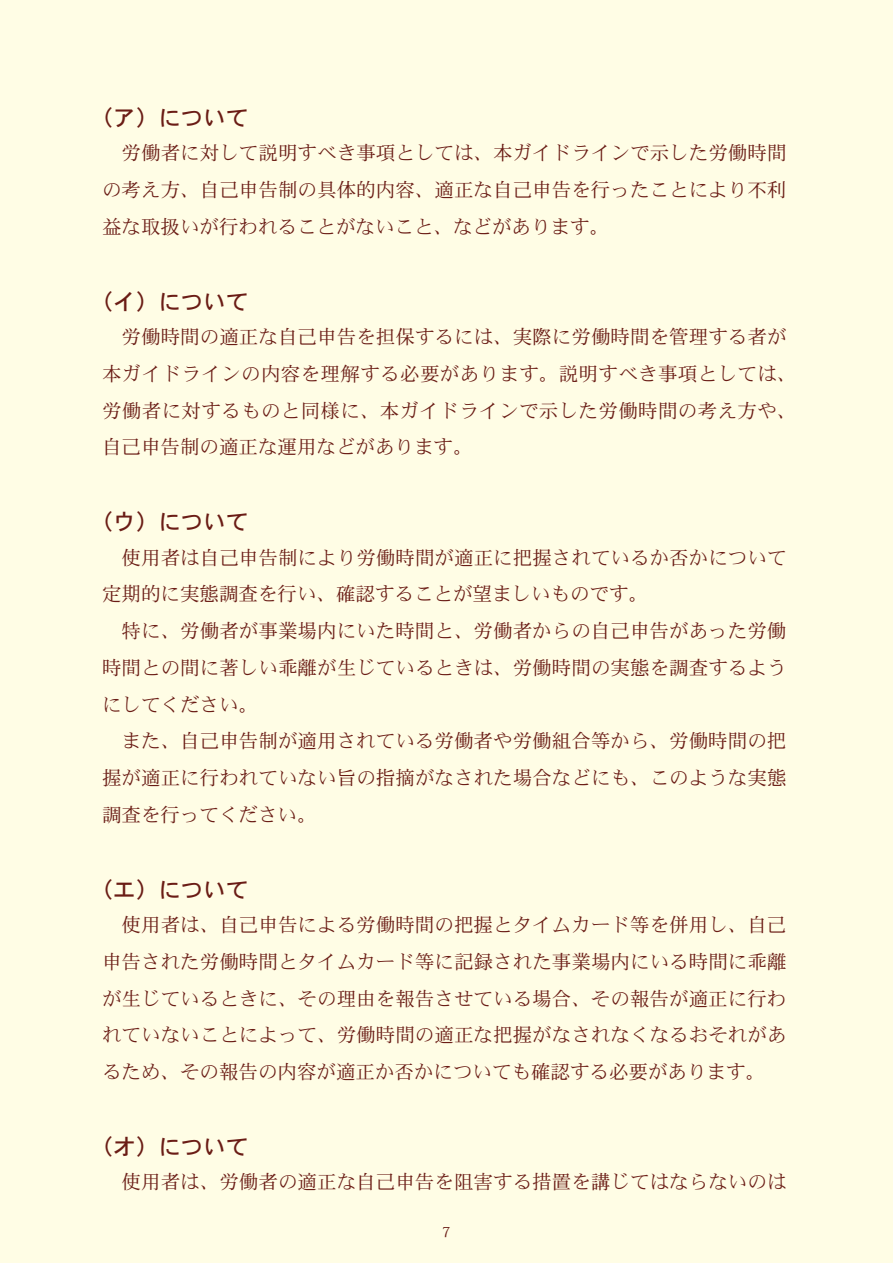
<style>
.page{position:relative;width:893px;height:1263px;background:#fffde5}
.page>*{position:absolute;margin:0;border:0;box-sizing:border-box;transform-origin:0 0}
.t1{font:22.5px "Heisei Kaku Go Std W5";color:#6a1c15}
.t2{font:19.5px/36.8px "Heisei Min Std W3";letter-spacing:.005em;color:#6a1c15;text-align:justify}
.t3{font:13.8px "Koz Min Pr 6 N";color:#6a1c15}
</style>
<div class="page">
<p class="t1" style="left:91px;top:104px;width:159px">（ア）について</p>
<p class="t2" style="left:102px;top:135px;width:686px">　労働者に対して説明すべき事項としては、本ガイドラインで示した労働時間の考え方、自己申告制の具体的内容、適正な自己申告を行ったことにより不利益な取扱いが行われることがないこと、などがあります。</p>
<p class="t1" style="left:91px;top:288px;width:159px">（イ）について</p>
<p class="t2" style="left:102px;top:318px;width:696px;text-align:left">　労働時間の適正な自己申告を担保するには、実際に労働時間を管理する者が本ガイドラインの内容を理解する必要があります。説明すべき事項としては、労働者に対するものと同様に、本ガイドラインで示した労働時間の考え方や、自己申告制の適正な運用などがあります。</p>
<p class="t1" style="left:91px;top:508px;width:159px">（ウ）について</p>
<p class="t2" style="left:102px;top:539px;width:686px;text-align:left">　使用者は自己申告制により労働時間が適正に把握されているか否かについて定期的に実態調査を行い、確認することが望ましいものです。<br>　特に、労働者が事業場内にいた時間と、労働者からの自己申告があった労働時間との間に著しい乖離が生じているときは、労働時間の実態を調査するようにしてください。<br>　また、自己申告制が適用されている労働者や労働組合等から、労働時間の把握が適正に行われていない旨の指摘がなされた場合などにも、このような実態調査を行ってください。</p>
<p class="t1" style="left:91px;top:876px;width:159px">（エ）について</p>
<p class="t2" style="left:102px;top:906px;width:686px">　使用者は、自己申告による労働時間の把握とタイムカード等を併用し、自己申告された労働時間とタイムカード等に記録された事業場内にいる時間に乖離が生じているときに、その理由を報告させている場合、その報告が適正に行われていないことによって、労働時間の適正な把握がなされなくなるおそれがあるため、その報告の内容が適正か否かについても確認する必要があります。</p>
<p class="t1" style="left:91px;top:1133px;width:159px">（オ）について</p>
<p class="t2" style="left:102px;top:1164px;width:686px">　使用者は、労働者の適正な自己申告を阻害する措置を講じてはならないのは</p>
<p class="t3" style="left:442px;top:1224px;width:10px">7</p>
</div>
